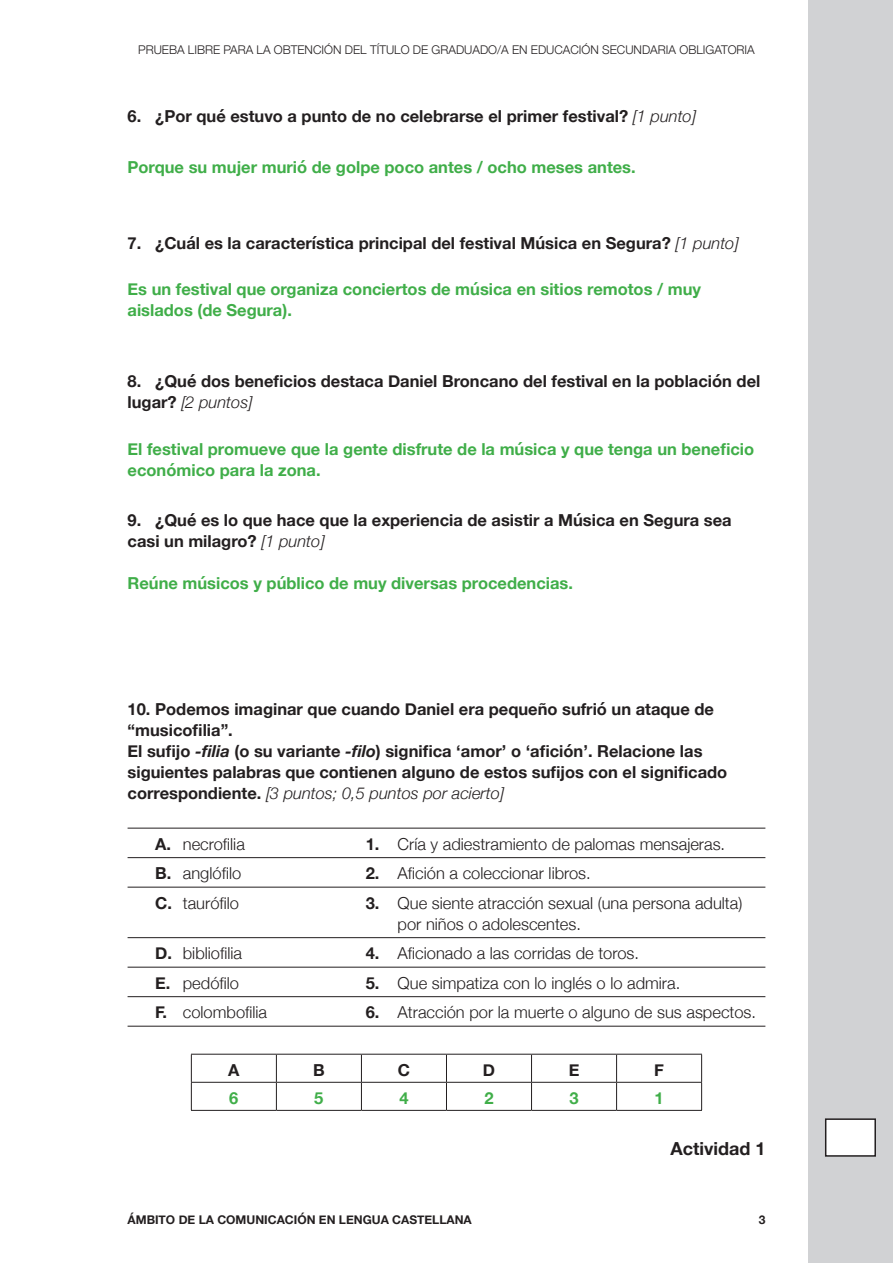
<style>
.page{position:relative;width:893px;height:1263px;background:#fff}
.page>*{position:absolute;margin:0;border:0;box-sizing:border-box;transform-origin:0 0}
.t1{font:700 18px "Helvetica Neue";color:#231f20}
.Pregunta{font:700 16.5px/21px "Helvetica Neue";color:#231f20}
.Pregunta-2{font:300 16.5px/21px "Helvetica Neue";color:#231f20}
.Pregunta-3{font:700 16.5px/21px "Helvetica Neue";color:#40ae49}
.t2{font:300 12px "Helvetica Neue";color:#231f20}
.t3{font:700 12px "Helvetica Neue";color:#231f20}
.s1{font-weight:300;font-style:italic}
.s2{font-style:italic}
.s3{font-weight:700}
</style>
<div class="page">
<div style="left:808px;top:0;width:85px;height:1263px;background:#d1d2d4"></div>
<div style="left:826px;top:1119px;width:49px;height:37px;background:#fff"></div>
<div style="left:825px;top:1118px;width:51px;height:39px;border:2px solid #231f20"></div>
<hr style="left:128px;top:828px;width:637px;height:1px;background:#231f20">
<hr style="left:128px;top:857px;width:637px;height:1px;background:#231f20">
<hr style="left:128px;top:887px;width:637px;height:1px;background:#231f20">
<hr style="left:128px;top:937px;width:637px;height:1px;background:#231f20">
<hr style="left:128px;top:967px;width:637px;height:1px;background:#231f20">
<hr style="left:128px;top:996px;width:637px;height:1px;background:#231f20">
<hr style="left:128px;top:1026px;width:637px;height:1px;background:#231f20">
<hr style="left:191px;top:1054px;width:85px;height:1px;background:#231f20">
<hr style="left:276px;top:1054px;width:85px;height:1px;background:#231f20">
<hr style="left:361px;top:1054px;width:85px;height:1px;background:#231f20">
<hr style="left:446px;top:1054px;width:85px;height:1px;background:#231f20">
<hr style="left:531px;top:1054px;width:86px;height:1px;background:#231f20">
<hr style="left:617px;top:1054px;width:85px;height:1px;background:#231f20">
<hr style="left:191px;top:1082px;width:85px;height:1px;background:#231f20">
<svg style="left:191px;top:1054px;width:1px;height:56px"></svg>
<hr style="left:276px;top:1082px;width:85px;height:1px;background:#231f20">
<svg style="left:276px;top:1054px;width:1px;height:56px"></svg>
<hr style="left:361px;top:1082px;width:85px;height:1px;background:#231f20">
<svg style="left:361px;top:1054px;width:1px;height:56px"></svg>
<hr style="left:446px;top:1082px;width:85px;height:1px;background:#231f20">
<svg style="left:446px;top:1054px;width:1px;height:56px"></svg>
<hr style="left:531px;top:1082px;width:86px;height:1px;background:#231f20">
<svg style="left:531px;top:1054px;width:1px;height:56px"></svg>
<hr style="left:617px;top:1082px;width:85px;height:1px;background:#231f20">
<svg style="left:616px;top:1054px;width:1px;height:56px"></svg>
<svg style="left:701px;top:1054px;width:1px;height:56px"></svg>
<hr style="left:191px;top:1110px;width:85px;height:1px;background:#231f20">
<hr style="left:276px;top:1110px;width:85px;height:1px;background:#231f20">
<hr style="left:361px;top:1110px;width:85px;height:1px;background:#231f20">
<hr style="left:446px;top:1110px;width:85px;height:1px;background:#231f20">
<hr style="left:531px;top:1110px;width:86px;height:1px;background:#231f20">
<hr style="left:617px;top:1110px;width:85px;height:1px;background:#231f20">
<p class="t2" style="left:138px;top:40px;width:618px">PRUEBA LIBRE PARA LA OBTENCIÓN DEL TÍTULO DE GRADUADO/A EN EDUCACIÓN SECUNDARIA OBLIGATORIA</p>
<p class="Pregunta" style="left:128px;top:106px;width:570px">6. ¿Por qué estuvo a punto de no celebrarse el primer festival? <span class="s1">[1 punto]</span></p>
<p class="Pregunta-3" style="left:128px;top:157px;width:510px">Porque su mujer murió de golpe poco antes / ocho meses antes.</p>
<p class="Pregunta" style="left:128px;top:233px;width:612px">7. ¿Cuál es la característica principal del festival Música en Segura? <span class="s1">[1 punto]</span></p>
<p class="Pregunta-3" style="left:128px;top:279px;width:575px">Es un festival que organiza conciertos de música en sitios remotos / muy aislados (de Segura).</p>
<p class="Pregunta" style="left:128px;top:371px;width:634px">8. ¿Qué dos beneficios destaca Daniel Broncano del festival en la población del lugar? <span class="s1">[2 puntos]</span></p>
<p class="Pregunta-3" style="left:128px;top:439px;width:628px">El festival promueve que la gente disfrute de la música y que tenga un beneficio económico para la zona.</p>
<p class="Pregunta" style="left:128px;top:510px;width:606px">9. ¿Qué es lo que hace que la experiencia de asistir a Música en Segura sea casi un milagro? <span class="s1">[1 punto]</span></p>
<p class="Pregunta-3" style="left:128px;top:573px;width:447px">Reúne músicos y público de muy diversas procedencias.</p>
<p class="Pregunta" style="left:128px;top:699px;width:588px">10. Podemos imaginar que cuando Daniel era pequeño sufrió un ataque de “musicofilia”.</p>
<p class="Pregunta" style="left:128px;top:741px;width:601px">El sufijo <span class="s2">-filia</span> (o su variante <span class="s2">-filo</span>) significa ‘amor’ o ‘afición’. Relacione las siguientes palabras que contienen alguno de estos sufijos con el significado correspondiente. <span class="s1">[3 puntos; 0,5 puntos por acierto]</span></p>
<p class="Pregunta-2" style="left:155px;top:832px;width:91px"><span class="s3">A.</span> necrofilia</p>
<p class="Pregunta-2" style="left:366px;top:832px;width:361px"><span class="s3">1.</span> Cría y adiestramiento de palomas mensajeras.</p>
<p class="Pregunta-2" style="left:155px;top:862px;width:88px"><span class="s3">B.</span> anglófilo</p>
<p class="Pregunta-2" style="left:366px;top:862px;width:227px"><span class="s3">2.</span> Afición a coleccionar libros.</p>
<p class="Pregunta-2" style="left:155px;top:891px;width:85px"><span class="s3">C.</span> taurófilo</p>
<p class="Pregunta-2" style="left:398px;top:891px;width:346px;text-indent:-32px"><span class="s3">3.</span> Que siente atracción sexual (una persona adulta) por niños o adolescentes.</p>
<p class="Pregunta-2" style="left:155px;top:942px;width:88px"><span class="s3">D.</span> bibliofilia</p>
<p class="Pregunta-2" style="left:366px;top:942px;width:275px"><span class="s3">4.</span> Aficionado a las corridas de toros.</p>
<p class="Pregunta-2" style="left:155px;top:971px;width:85px"><span class="s3">E.</span> pedófilo</p>
<p class="Pregunta-2" style="left:366px;top:971px;width:316px"><span class="s3">5.</span> Que simpatiza con lo inglés o lo admira.</p>
<p class="Pregunta-2" style="left:155px;top:1001px;width:113px"><span class="s3">F.</span> colombofilia</p>
<p class="Pregunta-2" style="left:366px;top:1001px;width:392px"><span class="s3">6.</span> Atracción por la muerte o alguno de sus aspectos.</p>
<p class="Pregunta" style="left:228px;top:1060px;width:13px">A</p>
<p class="Pregunta" style="left:313px;top:1060px;width:13px">B</p>
<p class="Pregunta" style="left:398px;top:1060px;width:14px">C</p>
<p class="Pregunta" style="left:483px;top:1060px;width:14px">D</p>
<p class="Pregunta" style="left:569px;top:1060px;width:12px">E</p>
<p class="Pregunta" style="left:654px;top:1060px;width:11px">F</p>
<p class="Pregunta-3" style="left:229px;top:1088px;width:11px">6</p>
<p class="Pregunta-3" style="left:314px;top:1088px;width:11px">5</p>
<p class="Pregunta-3" style="left:399px;top:1088px;width:11px">4</p>
<p class="Pregunta-3" style="left:484px;top:1088px;width:11px">2</p>
<p class="Pregunta-3" style="left:569px;top:1088px;width:11px">3</p>
<p class="Pregunta-3" style="left:654px;top:1088px;width:11px">1</p>
<p class="t1" style="left:670px;top:1134px;width:96px">Actividad 1</p>
<p class="t3" style="left:128px;top:1210px;width:346px">ÁMBITO DE LA COMUNICACIÓN EN LENGUA CASTELLANA</p>
<p class="t3" style="left:759px;top:1210px;width:8px">3</p>
</div>
